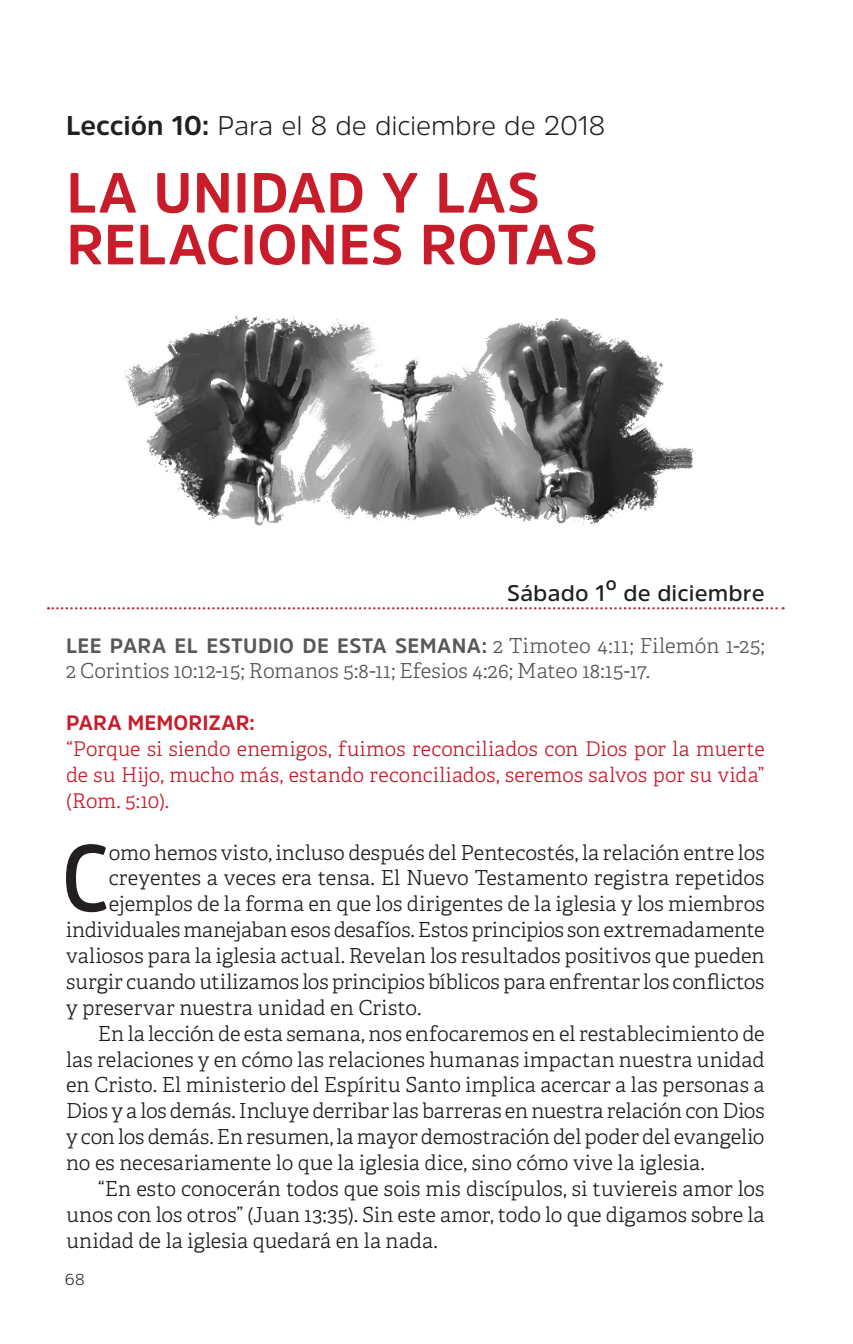
<style>
.page{position:relative;width:853px;height:1344px;background:#fff}
.page>*{position:absolute;margin:0;border:0;box-sizing:border-box;transform-origin:0 0}
.CUERPO_-_1P{font:600 94.27px "Amsi Pro Narw";color:#231f20}
.Título_Lección{font:700 56.25px/51.8px "Amsi Pro";letter-spacing:.005em;color:#c91c2a}
.Lección_Nº{font:300 27px "Amsi Pro";letter-spacing:-.005em;color:#231f20}
.Fecha_Sábado{font:600 22.5px "Amsi Pro";letter-spacing:.005em;color:#231f20}
.CUERPO{font:300 20.7px/25.9px "Adelle Basic";letter-spacing:.005em;color:#231f20;text-align:justify}
.CUERPO_-_1P-2{font:300 20.7px "Adelle Basic";color:#231f20}
.Lee_para_el_estudio{font:300 20.7px/25.9px "Adelle Basic";letter-spacing:.005em;color:#57585a}
.Para_Memorizar{font:700 20.7px "Amsi Pro";letter-spacing:.01em;color:#c91c2a}
.Versículo_para_memor{font:300 20.25px/25.9px "Adelle Basic";letter-spacing:.01em;color:#c91c2a;text-align:justify}
.t1{font:300 15.75px "Amsi Pro";color:#231f20}
.s1{font-weight:700}
.s2{font-family:"Amsi Pro";font-weight:700}
</style>
<div class="page">
<svg style="left:48px;top:607px;width:735px;height:2px"></svg>
<img style="left:125px;top:315px;width:569px;height:211px">
<p class="Lección_Nº" style="left:66px;top:107px;width:541px"><span class="s1">Lección 10:</span> Para el 8 de diciembre de 2018</p>
<p class="Título_Lección" style="left:66px;top:166px;width:532px">LA UNIDAD Y LAS<br>RELACIONES ROTAS</p>
<p class="Fecha_Sábado" style="left:507px;top:577px;width:259px">Sábado 1º de diciembre</p>
<p class="Lee_para_el_estudio" style="left:66px;top:632px;width:700px"><span class="s2">LEE PARA EL ESTUDIO DE ESTA SEMANA:</span> 2 Timoteo 4:11; Filemón 1-25;<br>2 Corintios 10:12-15; Romanos 5:8-11; Efesios 4:26; Mateo 18:15-17.</p>
<p class="Para_Memorizar" style="left:66px;top:709px;width:191px">PARA MEMORIZAR:</p>
<p class="Versículo_para_memor" style="left:66px;top:736px;width:700px">“Porque si siendo enemigos, fuimos reconciliados con Dios por la muerte de su Hijo, mucho más, estando reconciliados, seremos salvos por su vida” (Rom. 5:10).</p>
<p class="CUERPO_-_1P" style="left:62px;top:814px;width:49px">C</p>
<p class="CUERPO_-_1P-2" style="left:109px;top:840px;width:657px">omo hemos visto, incluso después del Pentecostés, la relación entre los</p>
<p class="CUERPO_-_1P-2" style="left:109px;top:865px;width:657px">creyentes a veces era tensa. El Nuevo Testamento registra repetidos</p>
<p class="CUERPO_-_1P-2" style="left:109px;top:891px;width:657px">ejemplos de la forma en que los dirigentes de la iglesia y los miembros</p>
<p class="CUERPO_-_1P-2" style="left:66px;top:917px;width:700px">individuales manejaban esos desafíos. Estos principios son extremadamente</p>
<p class="CUERPO_-_1P-2" style="left:66px;top:943px;width:700px">valiosos para la iglesia actual. Revelan los resultados positivos que pueden</p>
<p class="CUERPO_-_1P-2" style="left:66px;top:969px;width:700px">surgir cuando utilizamos los principios bíblicos para enfrentar los conflictos</p>
<p class="CUERPO_-_1P-2" style="left:66px;top:995px;width:357px">y preservar nuestra unidad en Cristo.</p>
<p class="CUERPO" style="left:66px;top:1020px;width:700px;text-indent:32px">En la lección de esta semana, nos enfocaremos en el restablecimiento de las relaciones y en cómo las relaciones humanas impactan nuestra unidad en Cristo. El ministerio del Espíritu Santo implica acercar a las personas a Dios y a los demás. Incluye derribar las barreras en nuestra relación con Dios y con los demás. En resumen, la mayor demostración del poder del evangelio no es necesariamente lo que la iglesia dice, sino cómo vive la iglesia.</p>
<p class="CUERPO" style="left:66px;top:1176px;width:700px;text-indent:32px">“En esto conocerán todos que sois mis discípulos, si tuviereis amor los unos con los otros” (Juan 13:35). Sin este amor, todo lo que digamos sobre la unidad de la iglesia quedará en la nada.</p>
<p class="t1" style="left:65px;top:1269px;width:21px">68</p>
</div>
